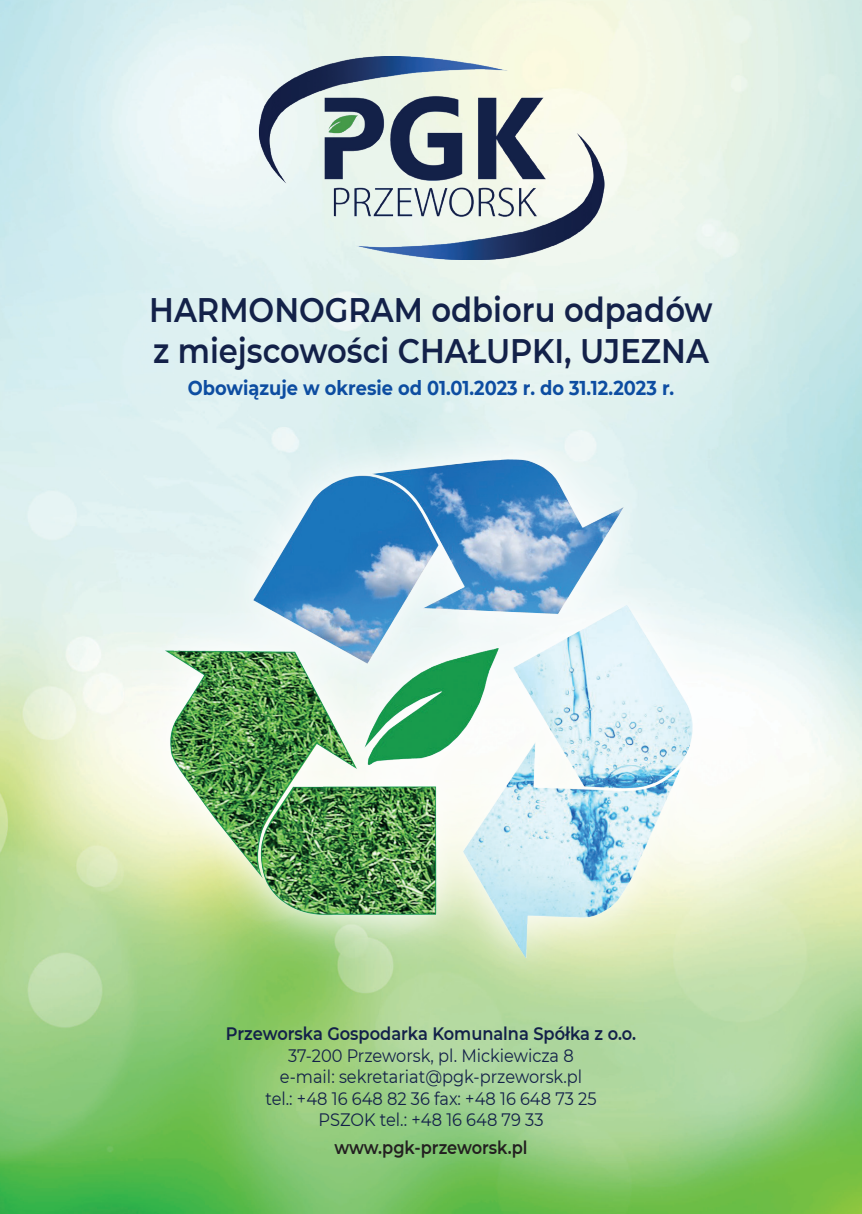
<style>
.page{position:relative;width:862px;height:1214px;background:#fff}
.page>*{position:absolute;margin:0;border:0;box-sizing:border-box;transform-origin:0 0}
.t1{font:600 34px/40.8px "Montserrat";color:#132149;scale:.9 1}
.t2{font:700 20px "Montserrat";color:#0d4da1;scale:.89 1}
.t3{font:18px/21.6px "Montserrat";color:#132149;text-align:center;scale:.9 1}
.t4{font:600 18px "Montserrat";color:#132149;scale:.9 1}
.t5{font:600 18px "Montserrat";color:#231f20;scale:.9 1}
</style>
<div class="page">
<img style="left:0;top:0;width:862px;height:1213px">
<div style="left:104px;top:391px;width:655px;height:617px;background:#fff;opacity:.75"></div>
<div style="left:136px;top:424px;width:589px;height:561px;background:#fff;opacity:.75"></div>
<img style="left:125px;top:435px;width:611px;height:522px">
<img style="left:257px;top:57px;width:347px;height:203px">
<h1 class="t1" style="left:149px;top:288px;width:627px">HARMONOGRAM odbioru odpadów z miejscowości CHAŁUPKI, UJEZNA</h1>
<p class="t2" style="left:188px;top:373px;width:548px">Obowiązuje w okresie od 01.01.2023 r. do 31.12.2023 r.</p>
<p class="t4" style="left:226px;top:1020px;width:457px">Przeworska Gospodarka Komunalna Spółka z o.o.</p>
<p class="t3" style="left:265px;top:1043px;width:369px">37-200 Przeworsk, pl. Mickiewicza 8 e-mail: sekretariat@pgk-przeworsk.pl tel.: +48 16 648 82 36 fax: +48 16 648 73 25<br>PSZOK tel.: +48 16 648 79 33</p>
<p class="t5" style="left:334px;top:1134px;width:216px">www.pgk-przeworsk.pl</p>
</div>
